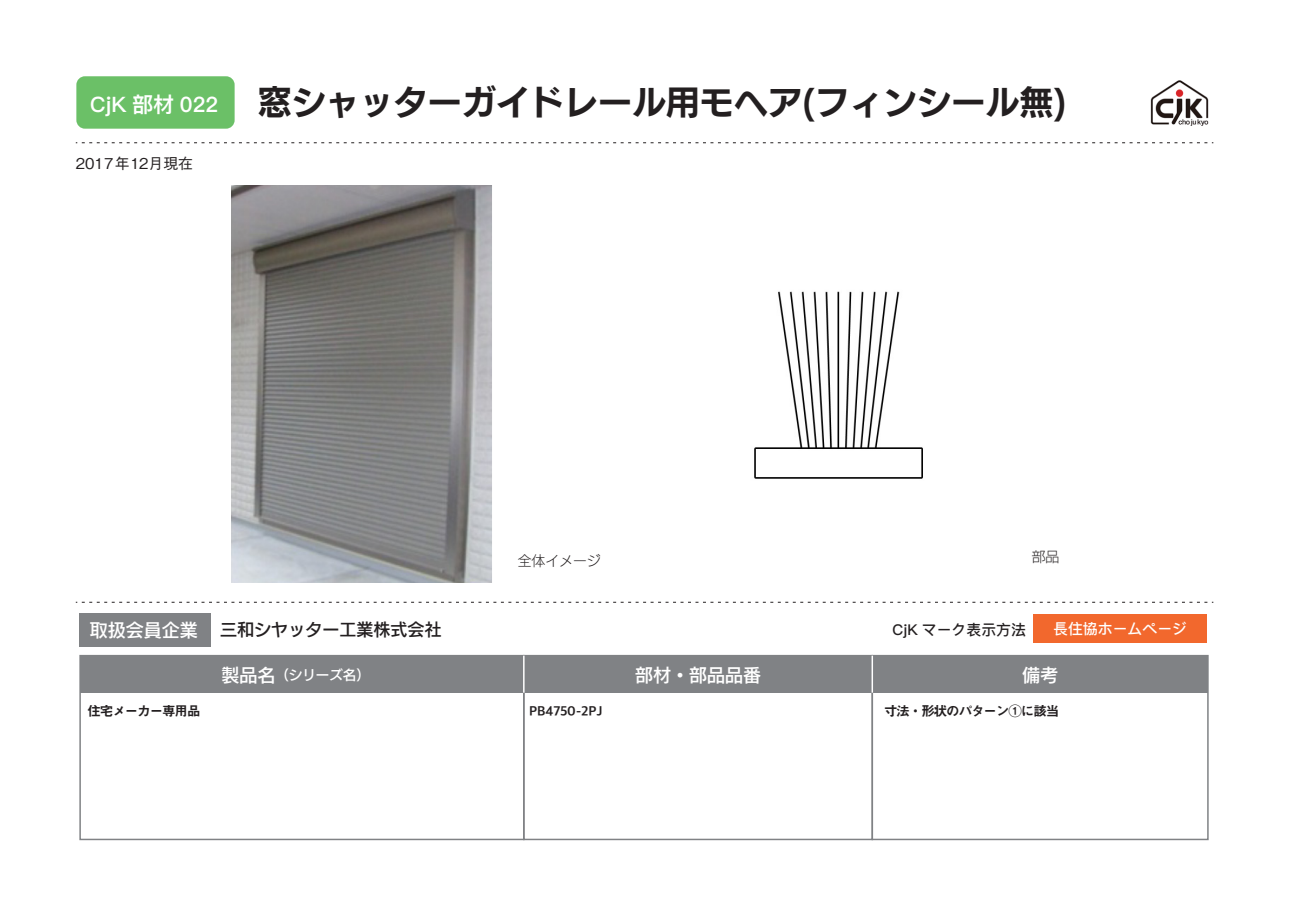
<style>
.page{position:relative;width:1289px;height:919px;background:#fff}
.page>*{position:absolute;margin:0;border:0;box-sizing:border-box;transform-origin:0 0}
.t1{font:34.05px "New Rodin Pro B";color:#231f20}
.t2{font:18px "New Rodin Pro DB";color:#fff}
.t3{font:16.95px "New Rodin Pro DB";color:#231f20}
.t4{font:500 14.85px "Ping Fang HK";color:#231f20}
.t5{font:500 14.85px "Gothic BBB Pro";color:#231f20}
.t6{font:500 14.85px "Ping Fang HK";color:#fff}
.t7{font:13.8px "New Rodin Pro L";color:#231f20}
.t8{font:13.5px "Midashi Go Pro MB31";letter-spacing:-.08em;color:#231f20}
.t9{font:13.5px "New Rodin Pro DB";color:#fff}
.t10{font:700 13.5px "Apple SD Gothic Neo";color:#231f20}
.s1{font-family:"Ping Fang HK";font-weight:600;font-size:21.3px;color:#fff}
.s2{font-size:18px}
</style>
<div class="page">
<div style="left:873px;top:655px;width:334px;height:37px;background:#808285"></div>
<div style="left:76px;top:76px;width:159px;height:53px;background:#6bc067;border-radius:9px"></div>
<img style="left:1150px;top:80px;width:59px;height:45px">
<svg style="left:76px;top:602px;width:1137px;height:1px"></svg>
<svg style="left:76px;top:142px;width:1137px;height:1px"></svg>
<div style="left:79px;top:613px;width:132px;height:34px;background:#808285"></div>
<div style="left:80px;top:655px;width:444px;height:37px;background:#808285"></div>
<div style="left:79px;top:654px;width:445px;height:186px;border:2px solid #808285"></div>
<div style="left:524px;top:655px;width:348px;height:37px;background:#808285"></div>
<div style="left:523px;top:654px;width:350px;height:186px;border:2px solid #808285"></div>
<div style="left:871px;top:654px;width:337px;height:186px;border:2px solid #808285"></div>
<div style="left:1033px;top:614px;width:173px;height:28px;background:#f2682d"></div>
<hr style="left:523px;top:655px;width:1px;height:37px;background:#fff">
<hr style="left:871px;top:655px;width:2px;height:37px;background:#fff">
<img style="left:754px;top:291px;width:169px;height:188px">
<img style="left:232px;top:185px;width:260px;height:397px">
<p class="t1" style="left:90px;top:72px;width:977px"><span class="s1">CjK 部材 022</span> 窓シャッターガイドレール用モヘア(フィンシール無)</p>
<p class="t5" style="left:76px;top:151px;width:119px">2017年12月現在</p>
<p class="t7" style="left:518px;top:549px;width:84px">全体イメージ</p>
<p class="t7" style="left:1031px;top:544px;width:29px">部品</p>
<p class="t2" style="left:90px;top:614px;width:109px">取扱会員企業</p>
<p class="t3" style="left:220px;top:615px;width:223px">三和シヤッター工業株式会社</p>
<p class="t9" style="left:221px;top:663px;width:150px"><span class="s2">製品名</span>（シリーズ名）</p>
<p class="t2" style="left:635px;top:659px;width:127px">部材・部品品番</p>
<p class="t2" style="left:1022px;top:659px;width:37px">備考</p>
<p class="t4" style="left:892px;top:621px;width:135px">CjK マーク表示方法</p>
<p class="t6" style="left:1053px;top:619px;width:135px">長住協ホームページ</p>
<p class="t8" style="left:87px;top:699px;width:115px">住宅メーカー専用品</p>
<p class="t10" style="left:529px;top:703px;width:75px">PB4750-2PJ</p>
<p class="t8" style="left:884px;top:699px;width:177px">寸法・形状のパターン①に該当</p>
</div>
